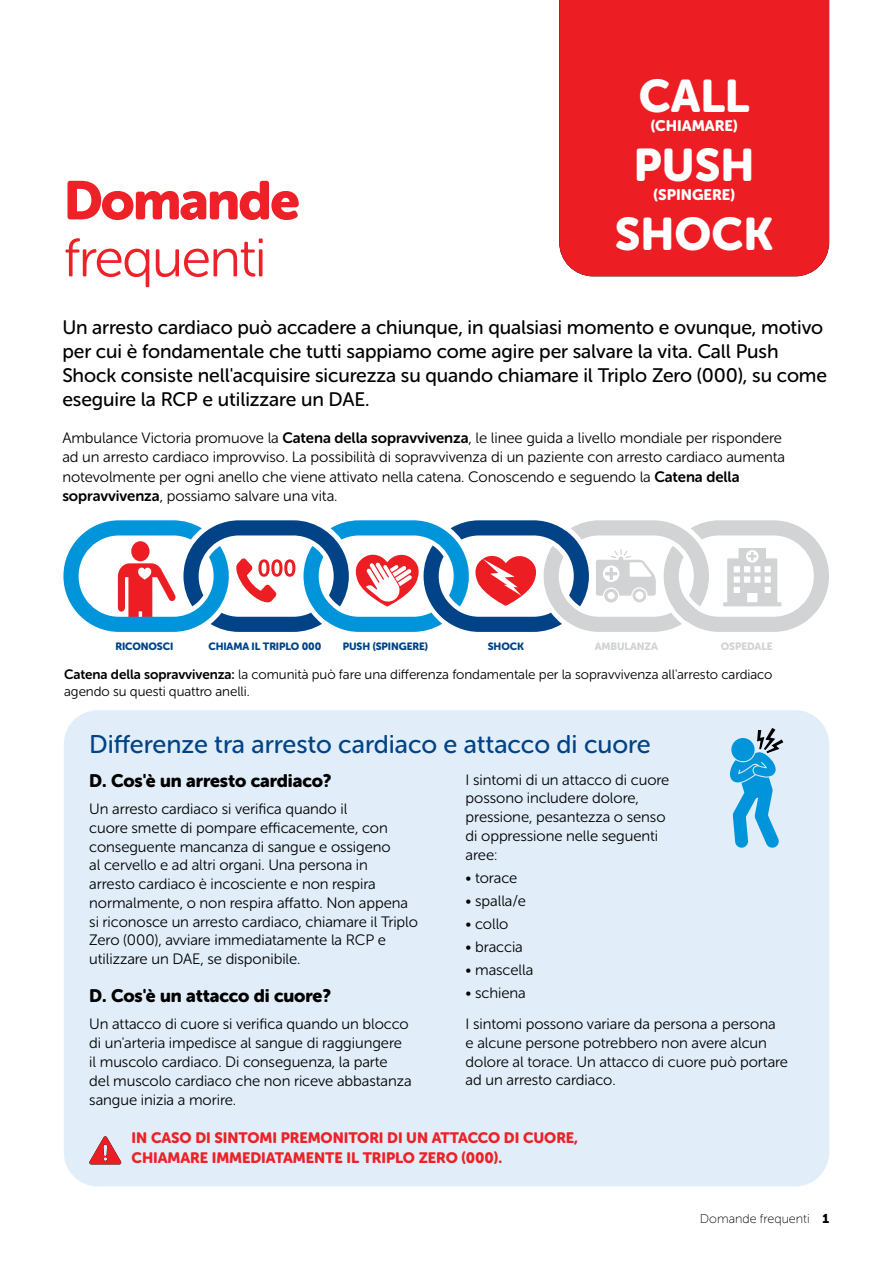
<style>
.page{position:relative;width:893px;height:1263px;background:#fff}
.page>*{position:absolute;margin:0;border:0;box-sizing:border-box;transform-origin:0 0}
.t1{font:54px "Museo Sans Rounded 300";letter-spacing:-.03em;color:#ed2127}
.t2{font:54px "Museo Sans Rounded 900";letter-spacing:-.03em;color:#ed2127}
.t3{font:45.45px "Museo Sans Rounded 900";color:#fff}
.t4{font:25.5px "Museo Sans Rounded 500";color:#014386}
.t5{font:19.5px/24px "Museo Sans Rounded 500";letter-spacing:-.005em;color:#000}
.t6{font:18px "Museo Sans Rounded 900";letter-spacing:-.005em;color:#000}
.t7{font:15.15px "Museo Sans Rounded 900";color:#fff}
.t8{font:15px/18.8px "Museo Sans Rounded 300";letter-spacing:-.005em;color:#000}
.t9{font:15px/19.5px "Museo Sans Rounded 900";letter-spacing:-.005em;color:#ed2127}
.t10{font:13.5px/16.5px "Museo Sans Rounded 300";letter-spacing:-.005em;color:#000}
.t11{font:12.75px "Museo Sans Rounded 100";color:#000}
.t12{font:10.5px "Museo Sans Rounded 900";letter-spacing:-.01em;color:#014386}
.t13{font:10.5px "Museo Sans Rounded 900";letter-spacing:-.01em;color:#d1d3d4}
.s1{font-family:"Museo Sans Rounded 700"}
.s2{font-family:"Museo Sans Rounded 900"}
</style>
<div class="page">
<div style="left:64px;top:710px;width:765px;height:476px;background:#e1eef9;border-radius:34px"></div>
<svg style="left:730px;top:728px;width:54px;height:120px"></svg>
<svg style="left:89px;top:1136px;width:33px;height:28px"></svg>
<svg style="left:63px;top:520px;width:766px;height:112px"></svg>
<div style="left:559px;top:0;width:270px;height:276px;background:#ed1d24"></div>
<h2 class="t3" style="left:639px;top:70px;width:112px">CALL</h2>
<p class="t7" style="left:651px;top:117px;width:88px">(CHIAMARE)</p>
<h2 class="t3" style="left:634px;top:139px;width:122px">PUSH</h2>
<p class="t7" style="left:653px;top:186px;width:83px">(SPINGERE)</p>
<h2 class="t3" style="left:615px;top:208px;width:160px">SHOCK</h2>
<h1 class="t2" style="left:64px;top:170px;width:238px">Domande</h1>
<h1 class="t1" style="left:64px;top:229px;width:204px">frequenti</h1>
<p class="t5" style="left:62px;top:316px;width:766px">Un arresto cardiaco può accadere a chiunque, in qualsiasi momento e ovunque, motivo per cui è fondamentale che tutti sappiamo come agire per salvare la vita. Call Push Shock consiste nell'acquisire sicurezza su quando chiamare il Triplo Zero (000), su come eseguire la RCP e utilizzare un DAE.</p>
<p class="t8" style="left:62px;top:428px;width:724px;line-height:19.5px">Ambulance Victoria promuove la <span class="s1">Catena della sopravvivenza</span>, le linee guida a livello mondiale per rispondere ad un arresto cardiaco improvviso. La possibilità di sopravvivenza di un paziente con arresto cardiaco aumenta notevolmente per ogni anello che viene attivato nella catena. Conoscendo e seguendo la <span class="s1">Catena della sopravvivenza</span>, possiamo salvare una vita.</p>
<p class="t12" style="left:116px;top:640px;width:59px">RICONOSCI</p>
<p class="t12" style="left:208px;top:640px;width:114px">CHIAMA IL TRIPLO 000</p>
<p class="t12" style="left:343px;top:640px;width:87px">PUSH (SPINGERE)</p>
<p class="t12" style="left:488px;top:640px;width:38px">SHOCK</p>
<p class="t13" style="left:595px;top:640px;width:65px">AMBULANZA</p>
<p class="t13" style="left:721px;top:640px;width:53px">OSPEDALE</p>
<p class="t10" style="left:64px;top:667px;width:710px"><span class="s1">Catena della sopravvivenza:</span> la comunità può fare una differenza fondamentale per la sopravvivenza all'arresto cardiaco agendo su questi quattro anelli.</p>
<h3 class="t4" style="left:89px;top:730px;width:563px">Differenze tra arresto cardiaco e attacco di cuore</h3>
<p class="t6" style="left:89px;top:770px;width:244px">D. Cos'è un arresto cardiaco?</p>
<p class="t8" style="left:89px;top:800px;width:330px">Un arresto cardiaco si verifica quando il<br>cuore smette di pompare efficacemente, con conseguente mancanza di sangue e ossigeno<br>al cervello e ad altri organi. Una persona in<br>arresto cardiaco è incosciente e non respira normalmente, o non respira affatto. Non appena si riconosce un arresto cardiaco, chiamare il Triplo Zero (000), avviare immediatamente la RCP e utilizzare un DAE, se disponibile.</p>
<p class="t6" style="left:89px;top:986px;width:243px">D. Cos'è un attacco di cuore?</p>
<p class="t8" style="left:89px;top:1015px;width:324px">Un attacco di cuore si verifica quando un blocco di un'arteria impedisce al sangue di raggiungere il muscolo cardiaco. Di conseguenza, la parte del muscolo cardiaco che non riceve abbastanza sangue inizia a morire.</p>
<p class="t8" style="left:466px;top:770px;width:205px">I sintomi di un attacco di cuore possono includere dolore, pressione, pesantezza o senso di oppressione nelle seguenti aree:</p>
<p class="t8" style="left:466px;top:868px;width:53px">• torace</p>
<p class="t8" style="left:466px;top:891px;width:62px">• spalla/e</p>
<p class="t8" style="left:466px;top:914px;width:44px">• collo</p>
<p class="t8" style="left:466px;top:937px;width:59px">• braccia</p>
<p class="t8" style="left:466px;top:960px;width:69px">• mascella</p>
<p class="t8" style="left:466px;top:977px;width:312px;line-height:31.5px">• schiena<br>I sintomi possono variare da persona a persona</p>
<p class="t8" style="left:466px;top:1033px;width:324px">e alcune persone potrebbero non avere alcun dolore al torace. Un attacco di cuore può portare ad un arresto cardiaco.</p>
<p class="t9" style="left:132px;top:1128px;width:448px">IN CASO DI SINTOMI PREMONITORI DI UN ATTACCO DI CUORE,<br>CHIAMARE IMMEDIATAMENTE IL TRIPLO ZERO (000).</p>
<p class="t11" style="left:700px;top:1211px;width:131px">Domande frequenti <span class="s2">1</span></p>
</div>
